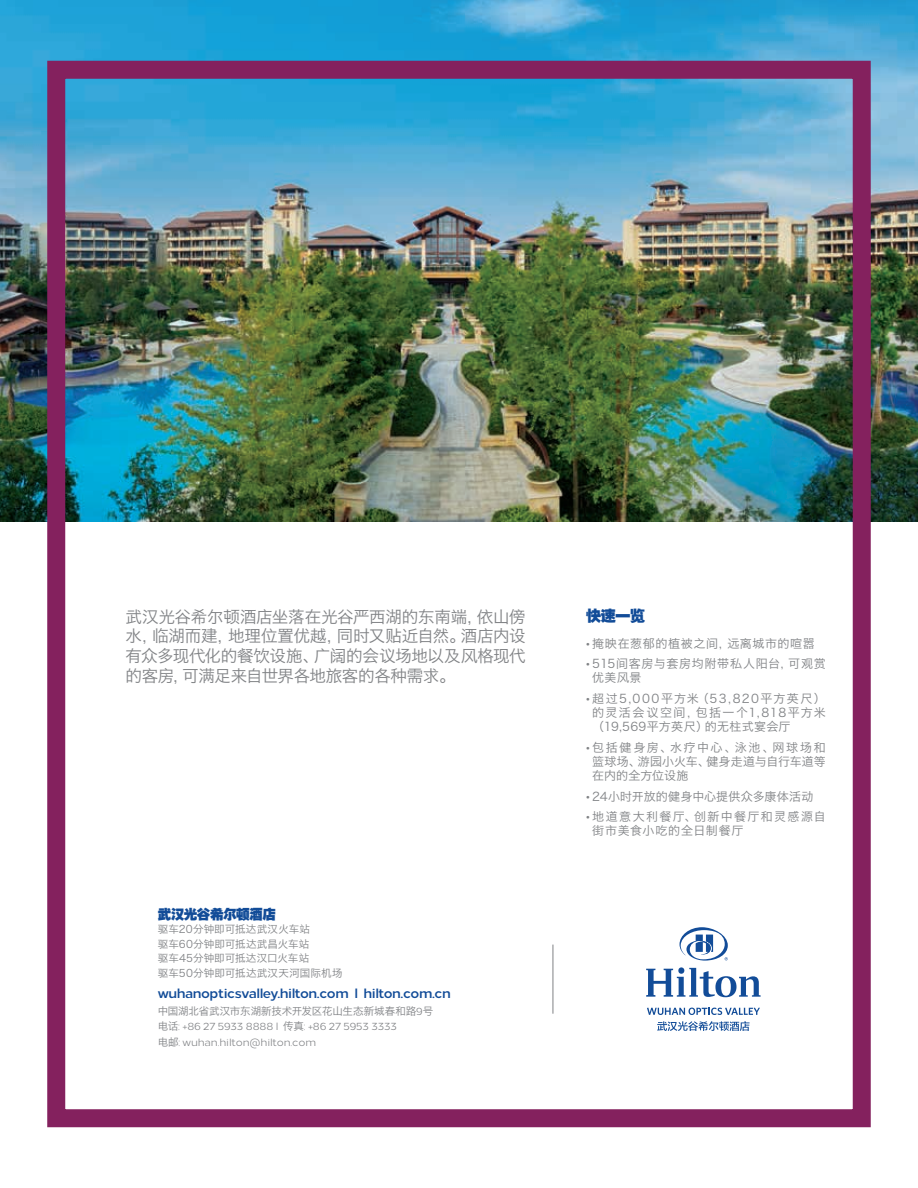
<style>
.page{position:relative;width:918px;height:1188px;background:#fff}
.page>*{position:absolute;margin:0;border:0;box-sizing:border-box;transform-origin:0 0}
.t1{font:16.5px/19.8px "Hiragino Sans GB W3";letter-spacing:-.02em;color:#808285;text-align:justify}
.t2{font:15px "FZCCHJW GB1 0";color:#124c98}
.t3{font:700 13.5px "Loew";letter-spacing:-.03em;color:#124c98}
.t4{font:13.5px "FZCCHJW GB1 0";letter-spacing:-.03em;color:#124c98}
.t5{font:12px/14.4px "Hiragino Sans GB W3";letter-spacing:.05em;color:#808285;text-align:justify}
.t6{font:12px/14.4px "Hiragino Sans GB W3";letter-spacing:.105em;color:#808285}
.t7{font:12px "Hiragino Sans GB W3";letter-spacing:.015em;color:#808285}
.t8{font:10.5px/14.4px "Hiragino Sans GB W3";letter-spacing:.005em;color:#808285}
.t9{font:10.5px "Loew";letter-spacing:-.01em;color:#808285}
.t10{font:10.5px "Hiragino Sans GB W3";letter-spacing:-.015em;color:#808285}
.s1{font-family:"Loew"}
.s2{font-family:"Hiragino Sans GB W3"}
</style>
<div class="page">
<img style="left:0;top:0;width:918px;height:521px">
<hr style="left:553px;top:945px;width:1px;height:69px;background:#808285">
<div style="left:47px;top:61px;width:824px;height:1066px;border:18px solid #84215e"></div>
<svg style="left:680px;top:927px;width:48px;height:34px"></svg>
<svg style="left:646px;top:967px;width:115px;height:30px"></svg>
<svg style="left:657px;top:1021px;width:93px;height:10px"></svg>
<svg style="left:647px;top:1008px;width:113px;height:7px"></svg>
<h1 class="t1" style="left:126px;top:606px;width:402px">武汉光谷希尔顿酒店坐落在光谷严西湖的东南端，依山傍水，临湖而建，地理位置优越，同时又贴近自然。酒店内设有众多现代化的餐饮设施、广阔的会议场地以及风格现代的客房，可满足来自世界各地旅客的各种需求。</h1>
<p class="t2" style="left:586px;top:606px;width:60px">快速一览</p>
<p class="t5" style="left:586px;top:636px;width:230px"><span class="s1">•</span> 掩映在葱郁的植被之间，远离城市的喧嚣</p>
<p class="t5" style="left:592px;top:656px;width:235px;text-indent:-6px"><span class="s1">•</span> 515间客房与套房均附带私人阳台，可观赏优美风景</p>
<p class="t5" style="left:592px;top:691px;width:235px;text-indent:-6px"><span class="s1">•</span> 超过5,000平方米（53,820平方英尺）的灵活会议空间，包括一个1,818平方米（19,569平方英尺）的无柱式宴会厅</p>
<p class="t5" style="left:592px;top:740px;width:235px;text-indent:-6px"><span class="s1">•</span> 包括健身房、水疗中心、泳池、网球场和篮球场、游园小火车、健身走道与自行车道等在内的全方位设施</p>
<p class="t7" style="left:586px;top:789px;width:229px"><span class="s1">•</span> 24小时开放的健身中心提供众多康体活动</p>
<p class="t6" style="left:592px;top:809px;width:235px;text-indent:-6px"><span class="s1">•</span> 地道意大利餐厅、创新中餐厅和灵感源自街市美食小吃的全日制餐厅</p>
<p class="t4" style="left:158px;top:906px;width:120px">武汉光谷希尔顿酒店</p>
<p class="t8" style="left:158px;top:922px;width:186px">驱车20分钟即可抵达武汉火车站<br>驱车60分钟即可抵达武昌火车站<br>驱车45分钟即可抵达汉口火车站<br>驱车50分钟即可抵达武汉天河国际机场</p>
<p class="t3" style="left:158px;top:982px;width:295px">wuhanopticsvalley.hilton.com l hilton.com.cn</p>
<p class="t10" style="left:158px;top:1004px;width:277px">中国湖北省武汉市东湖新技术开发区花山生态新城春和路<span class="s1">9</span>号</p>
<p class="t9" style="left:158px;top:1034px;width:160px"><span class="s2">电邮</span>: wuhan.hilton@hilton.com</p>
<p class="t9" style="left:158px;top:1018px;width:241px"><span class="s2">电话</span>: +86 27 5933 8888 l <span class="s2">传真</span>: +86 27 5953 3333</p>
</div>
